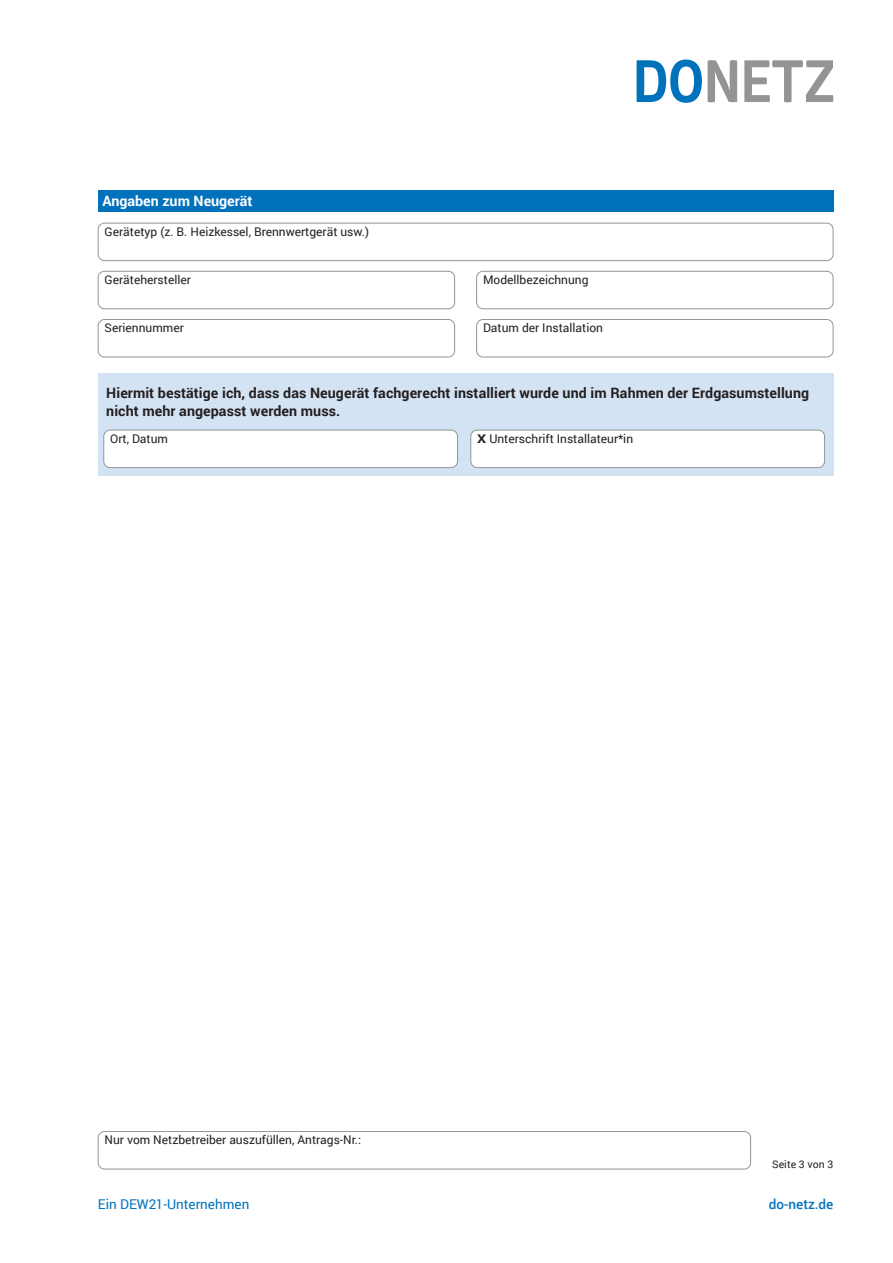
<style>
.page{position:relative;width:893px;height:1263px;background:#fff}
.page>*{position:absolute;margin:0;border:0;box-sizing:border-box;transform-origin:0 0}
.ARGESland_Fließtext{font:700 14.25px/18px "Roboto";letter-spacing:.005em;color:#231f20}
.ARGESland_Überschrif{font:700 14.25px "Roboto";color:#fff}
.t1{font:13.5px "Roboto";color:#0072bc}
.t2{font:500 13.5px "Roboto";color:#0072bc}
.ARGESland_Textfelder{font:12px "Roboto";color:#231f20}
.ARGESland_Fußnote_Se{font:10.5px "Roboto";letter-spacing:.005em;color:#231f20}
.s1{font-weight:700}
</style>
<div class="page">
<svg style="left:637px;top:60px;width:65px;height:43px"></svg>
<svg style="left:708px;top:60px;width:29px;height:42px"></svg>
<svg style="left:744px;top:60px;width:89px;height:42px"></svg>
<div style="left:98px;top:190px;width:735px;height:21px;background:#0072bc"></div>
<div style="left:98px;top:223px;width:735px;height:38px;border:1px solid #939598;border-radius:6px"></div>
<div style="left:476px;top:271px;width:357px;height:38px;border:1px solid #939598;border-radius:6px"></div>
<div style="left:98px;top:271px;width:357px;height:38px;border:1px solid #939598;border-radius:6px"></div>
<div style="left:476px;top:319px;width:357px;height:38px;border:1px solid #939598;border-radius:6px"></div>
<div style="left:98px;top:319px;width:357px;height:38px;border:1px solid #939598;border-radius:6px"></div>
<div style="left:98px;top:1131px;width:653px;height:38px;border:1px solid #939598;border-radius:6px"></div>
<div style="left:98px;top:374px;width:735px;height:102px;background:#d4e3f4"></div>
<div style="left:104px;top:430px;width:354px;height:38px;background:#fff;border-radius:6px"></div>
<div style="left:103px;top:430px;width:355px;height:38px;border:1px solid #939598;border-radius:6px"></div>
<div style="left:471px;top:430px;width:354px;height:38px;background:#fff;border-radius:6px"></div>
<div style="left:470px;top:430px;width:355px;height:38px;border:1px solid #939598;border-radius:6px"></div>
<p class="ARGESland_Überschrif" style="left:102px;top:191px;width:152px">Angaben zum Neugerät</p>
<p class="ARGESland_Textfelder" style="left:105px;top:223px;width:266px">Gerätetyp (z. B. Heizkessel, Brennwertgerät usw.)</p>
<p class="ARGESland_Textfelder" style="left:105px;top:271px;width:88px">Gerätehersteller</p>
<p class="ARGESland_Textfelder" style="left:483px;top:271px;width:107px">Modellbezeichnung</p>
<p class="ARGESland_Textfelder" style="left:105px;top:319px;width:81px">Seriennummer</p>
<p class="ARGESland_Textfelder" style="left:483px;top:319px;width:121px">Datum der Installation</p>
<p class="ARGESland_Fließtext" style="left:106px;top:383px;width:704px">Hiermit bestätige ich, dass das Neugerät fachgerecht installiert wurde und im Rahmen der Erdgasumstellung nicht mehr angepasst werden muss.</p>
<p class="ARGESland_Textfelder" style="left:110px;top:430px;width:59px">Ort, Datum</p>
<p class="ARGESland_Textfelder" style="left:477px;top:430px;width:157px"><span class="s1">X</span> Unterschrift Installateur*in</p>
<p class="ARGESland_Textfelder" style="left:105px;top:1131px;width:258px">Nur vom Netzbetreiber auszufüllen, Antrags-Nr.:</p>
<p class="ARGESland_Fußnote_Se" style="left:772px;top:1157px;width:63px">Seite 3 von 3</p>
<p class="t1" style="left:98px;top:1195px;width:153px">Ein DEW21-Unternehmen</p>
<p class="t2" style="left:769px;top:1195px;width:66px">do-netz.de</p>
</div>
